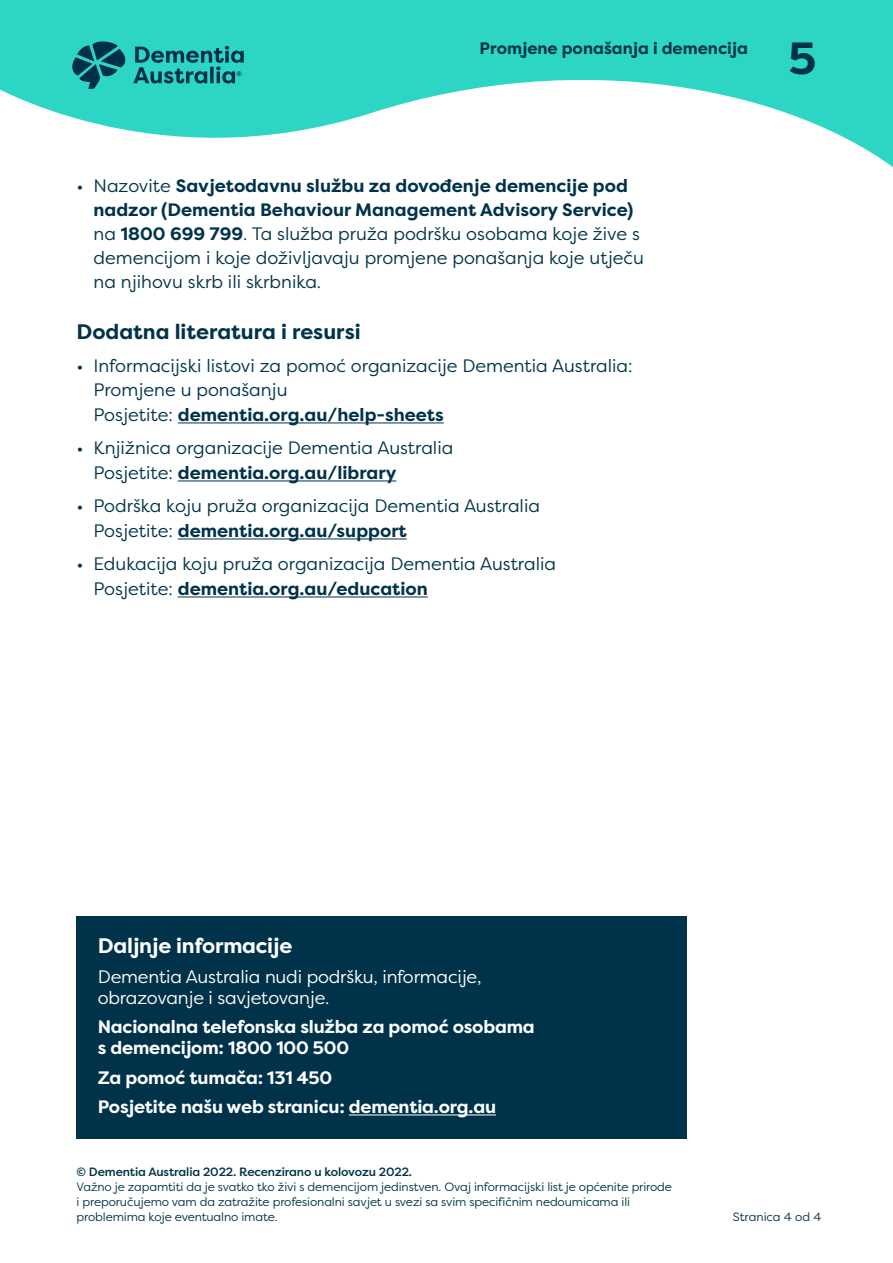
<style>
.page{position:relative;width:893px;height:1263px;background:#fff}
.page>*{position:absolute;margin:0;border:0;box-sizing:border-box;transform-origin:0 0}
.t1{font:700 45px "Filson Pro";color:#00334a}
.t2{font:700 21px "Filson Pro";color:#00334a}
.t3{font:700 21px "Filson Pro";letter-spacing:-.01em;color:#fff}
.t4{font:18px/24px "Filson Pro";color:#00334a}
.t5{font:700 18px/21px "Filson Pro";letter-spacing:-.01em;color:#fff}
.t6{font:18px/21px "Filson Pro";letter-spacing:-.01em;color:#fff}
.t7{font:700 16.5px "Filson Pro";color:#00334a}
.t8{font:12px/15px "Filson Pro";letter-spacing:-.01em;color:#00334a}
.t9{font:500 12px "Filson Pro";letter-spacing:-.01em;color:#00334a}
.s1{font-weight:700}
</style>
<div class="page">
<svg style="left:0;top:0;width:893px;height:167px;fill:#2cd5c4"></svg>
<svg style="left:72px;top:41px;width:172px;height:48px;background:#1d9d9a"></svg>
<hr style="left:178px;top:422px;width:266px;height:1px;background:#00334a">
<hr style="left:178px;top:480px;width:218px;height:1px;background:#00334a">
<hr style="left:178px;top:538px;width:229px;height:1px;background:#00334a">
<hr style="left:178px;top:596px;width:250px;height:1px;background:#00334a">
<div style="left:77px;top:916px;width:610px;height:64px;background:#00334a"></div>
<div style="left:77px;top:948px;width:610px;height:81px;background:#00334a"></div>
<div style="left:77px;top:998px;width:610px;height:82px;background:#00334a"></div>
<div style="left:77px;top:1078px;width:610px;height:61px;background:#00334a"></div>
<hr style="left:349px;top:1114px;width:147px;height:1px;background:#fff">
<p class="t7" style="left:480px;top:38px;width:270px">Promjene ponašanja i demencija</p>
<h1 class="t1" style="left:789px;top:30px;width:29px">5</h1>
<p class="t4" style="left:94px;top:173px;width:552px;text-indent:-17px">• Nazovite <span class="s1">Savjetodavnu službu za dovođenje demencije pod nadzor (Dementia Behaviour Management Advisory Service) </span>na <span class="s1">1800 699 799</span>. Ta služba pruža podršku osobama koje žive s demencijom i koje doživljavaju promjene ponašanja koje utječu na njihovu skrb ili skrbnika.</p>
<p class="t2" style="left:77px;top:318px;width:286px">Dodatna literatura i resursi</p>
<p class="t4" style="left:94px;top:352px;width:541px;line-height:24.8px;text-indent:-17px">• Informacijski listovi za pomoć organizacije Dementia Australia:<br>Promjene u ponašanju<br>Posjetite: <span class="s1">dementia.org.au/help-sheets</span></p>
<p class="t4" style="left:94px;top:434px;width:361px;line-height:25.5px;text-indent:-17px">• Knjižnica organizacije Dementia Australia<br>Posjetite: <span class="s1">dementia.org.au/library</span></p>
<p class="t4" style="left:94px;top:492px;width:448px;line-height:25.5px;text-indent:-17px">• Podrška koju pruža organizacija Dementia Australia<br>Posjetite: <span class="s1">dementia.org.au/support</span></p>
<p class="t4" style="left:94px;top:550px;width:464px;line-height:25.5px;text-indent:-17px">• Edukacija koju pruža organizacija Dementia Australia<br>Posjetite: <span class="s1">dementia.org.au/education</span></p>
<p class="t3" style="left:98px;top:932px;width:196px">Daljnje informacije</p>
<p class="t6" style="left:98px;top:965px;width:385px">Dementia Australia nudi podršku, informacije, obrazovanje i savjetovanje.</p>
<p class="t5" style="left:98px;top:1017px;width:438px">Nacionalna telefonska služba za pomoć osobama s demencijom: 1800 100 500</p>
<p class="t5" style="left:98px;top:1067px;width:236px">Za pomoć tumača: 131 450</p>
<p class="t5" style="left:98px;top:1097px;width:400px">Posjetite našu web stranicu: dementia.org.au</p>
<p class="t9" style="left:77px;top:1164px;width:337px">© Dementia Australia 2022. Recenzirano u kolovozu 2022.</p>
<p class="t8" style="left:77px;top:1179px;width:597px">Važno je zapamtiti da je svatko tko živi s demencijom jedinstven. Ovaj informacijski list je općenite prirode i preporučujemo vam da zatražite profesionalni savjet u svezi sa svim specifičnim nedoumicama ili problemima koje eventualno imate.</p>
<p class="t8" style="left:733px;top:1209px;width:90px">Stranica 4 od 4</p>
</div>
